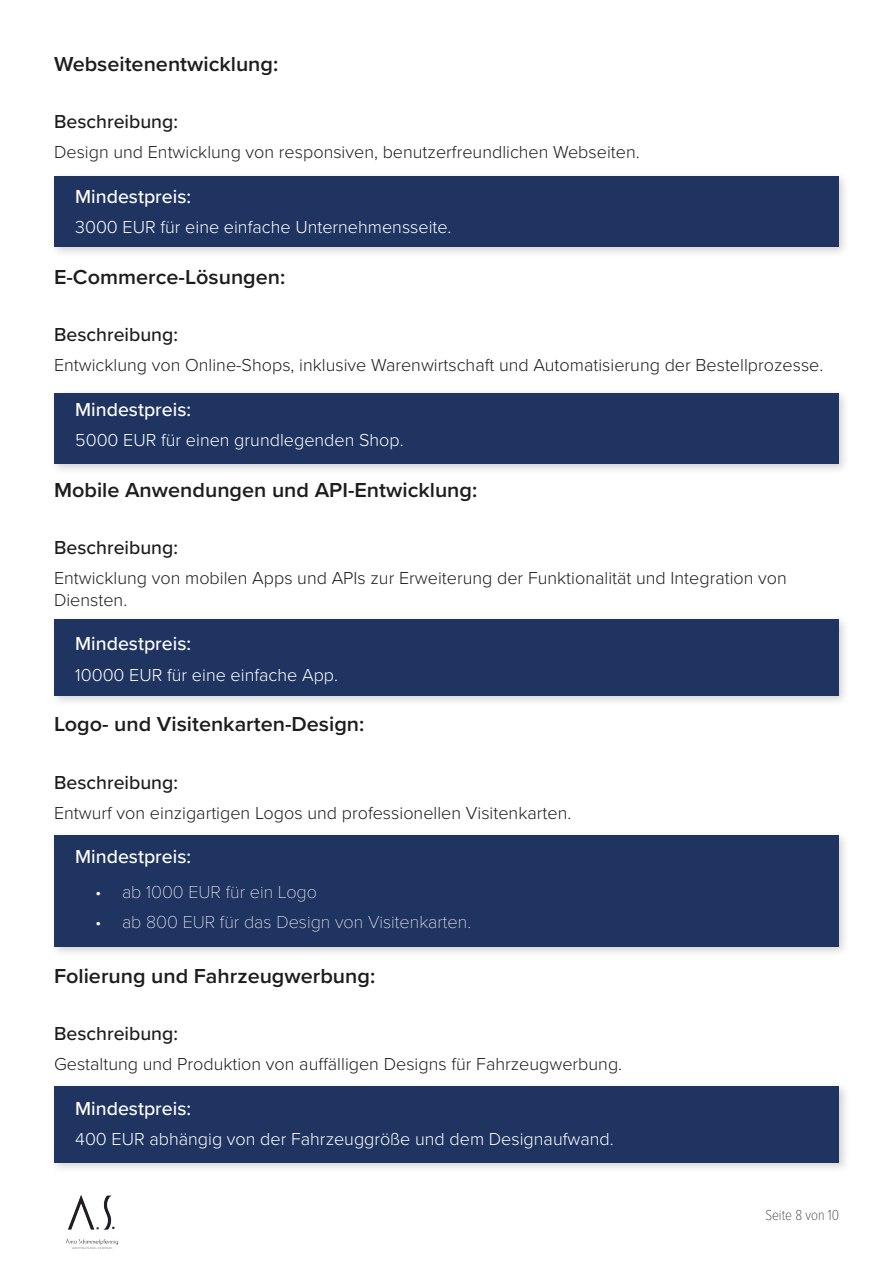
<style>
.page{position:relative;width:893px;height:1263px;background:#fff}
.page>*{position:absolute;margin:0;border:0;box-sizing:border-box;transform-origin:0 0}
.Body_Heading_2{font:600 21px "Proxima Nova";color:#1d1d1b}
.Body__Emphasize{font:500 19.5px "Proxima Nova";color:#1d1d1b}
.Body__Emphasize-2{font:500 19.5px "Proxima Nova";color:#fff}
.Body{font:300 18px/21.6px "Proxima Nova";color:#1d1d1b}
.Body-2{font:300 18px "Proxima Nova";color:#fff}
.t1{font:100 18px "Proxima Nova T";color:#fff}
.t2{font:100 15px "Proxima Nova Cond";color:#1d1d1b}
</style>
<div class="page">
<img style="left:65px;top:1195px;width:53px;height:54px">
<div style="left:49px;top:388px;width:801px;height:88px;background:#1d1d1b;opacity:.2"></div>
<div style="left:54px;top:393px;width:785px;height:71px;background:#1f3461"></div>
<div style="left:49px;top:614px;width:801px;height:93px;background:#1d1d1b;opacity:.2"></div>
<div style="left:54px;top:619px;width:785px;height:77px;background:#1f3461"></div>
<div style="left:49px;top:830px;width:801px;height:128px;background:#1d1d1b;opacity:.2"></div>
<div style="left:54px;top:836px;width:785px;height:111px;background:#1f3461"></div>
<div style="left:49px;top:171px;width:801px;height:88px;background:#1d1d1b;opacity:.2"></div>
<div style="left:54px;top:176px;width:785px;height:71px;background:#1f3461"></div>
<div style="left:49px;top:1081px;width:801px;height:93px;background:#1d1d1b;opacity:.2"></div>
<div style="left:54px;top:1086px;width:785px;height:77px;background:#1f3461"></div>
<p class="Body_Heading_2" style="left:54px;top:48px;width:226px">Webseitenentwicklung:</p>
<p class="Body__Emphasize" style="left:54px;top:107px;width:126px">Beschreibung:</p>
<p class="Body" style="left:54px;top:140px;width:587px">Design und Entwicklung von responsiven, benutzerfreundlichen Webseiten.</p>
<p class="Body__Emphasize-2" style="left:75px;top:182px;width:117px">Mindestpreis:</p>
<p class="Body-2" style="left:75px;top:213px;width:378px">3000 EUR für eine einfache Unternehmensseite.</p>
<p class="Body_Heading_2" style="left:54px;top:261px;width:233px">E-Commerce-Lösungen:</p>
<p class="Body__Emphasize" style="left:54px;top:320px;width:126px">Beschreibung:</p>
<p class="Body" style="left:54px;top:353px;width:771px">Entwicklung von Online-Shops, inklusive Warenwirtschaft und Automatisierung der Bestellprozesse.</p>
<p class="Body__Emphasize-2" style="left:75px;top:395px;width:117px">Mindestpreis:</p>
<p class="Body-2" style="left:75px;top:426px;width:330px">5000 EUR für einen grundlegenden Shop.</p>
<p class="Body_Heading_2" style="left:54px;top:474px;width:425px">Mobile Anwendungen und API-Entwicklung:</p>
<p class="Body__Emphasize" style="left:54px;top:533px;width:126px">Beschreibung:</p>
<p class="Body" style="left:54px;top:566px;width:734px">Entwicklung von mobilen Apps und APIs zur Erweiterung der Funktionalität und Integration von<br>Diensten.</p>
<p class="Body__Emphasize-2" style="left:75px;top:629px;width:117px">Mindestpreis:</p>
<p class="Body-2" style="left:75px;top:661px;width:264px">10000 EUR für eine einfache App.</p>
<p class="Body_Heading_2" style="left:54px;top:709px;width:312px">Logo- und Visitenkarten-Design:</p>
<p class="Body__Emphasize" style="left:54px;top:768px;width:126px">Beschreibung:</p>
<p class="Body" style="left:54px;top:801px;width:519px">Entwurf von einzigartigen Logos und professionellen Visitenkarten.</p>
<p class="Body__Emphasize-2" style="left:75px;top:842px;width:117px">Mindestpreis:</p>
<p class="t1" style="left:95px;top:878px;width:224px">• ab 1000 EUR für ein Logo</p>
<p class="t1" style="left:95px;top:908px;width:378px">• ab 800 EUR für das Design von Visitenkarten.</p>
<p class="Body_Heading_2" style="left:54px;top:960px;width:323px">Folierung und Fahrzeugwerbung:</p>
<p class="Body__Emphasize" style="left:54px;top:1019px;width:126px">Beschreibung:</p>
<p class="Body" style="left:54px;top:1053px;width:570px">Gestaltung und Produktion von auffälligen Designs für Fahrzeugwerbung.</p>
<p class="Body__Emphasize-2" style="left:75px;top:1094px;width:117px">Mindestpreis:</p>
<p class="Body-2" style="left:75px;top:1126px;width:540px">400 EUR abhängig von der Fahrzeuggröße und dem Designaufwand.</p>
<p class="t2" style="left:765px;top:1203px;width:75px">Seite 8 von 10</p>
</div>
